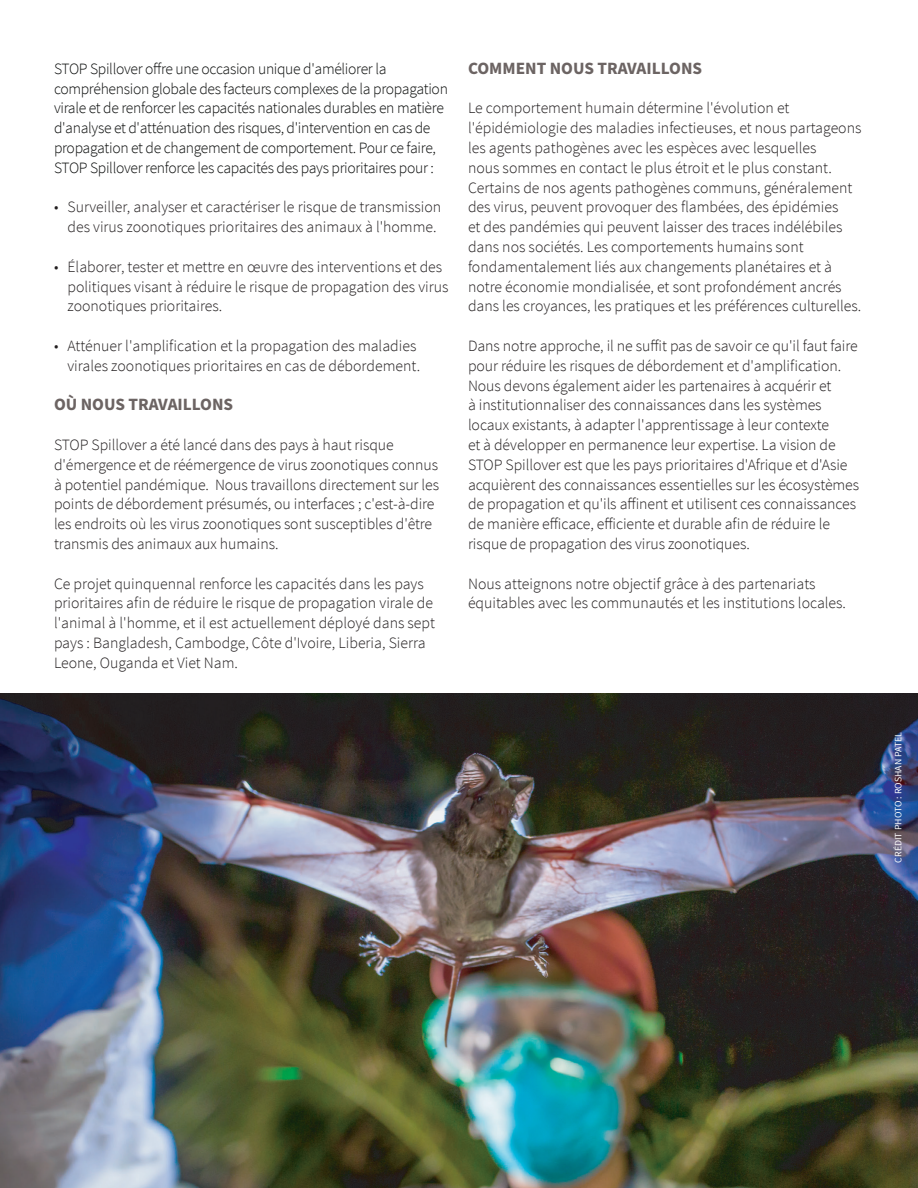
<style>
.page{position:relative;width:918px;height:1188px;background:#fff}
.page>*{position:absolute;margin:0;border:0;box-sizing:border-box;transform-origin:0 0}
.t1{font:700 17.25px "Source Sans Pro";color:#6c6463}
.t2{font:300 15.75px/19.8px "Source Sans Pro";color:#231f20}
.t3{font:300 15.75px/19.8px "Source Sans Pro";letter-spacing:-.02em;color:#0a0c0b}
.t4{font:9.75px "Source Sans Pro";color:#fff}
</style>
<div class="page">
<img style="left:0;top:693px;width:918px;height:495px">
<p class="t3" style="left:54px;top:59px;width:395px">STOP Spillover offre une occasion unique d'améliorer la compréhension globale des facteurs complexes de la propagation virale et de renforcer les capacités nationales durables en matière d'analyse et d'atténuation des risques, d'intervention en cas de propagation et de changement de comportement. Pour ce faire, STOP Spillover renforce les capacités des pays prioritaires pour :</p>
<p class="t2" style="left:54px;top:197px;width:389px;text-align:center">• Surveiller, analyser et caractériser le risque de transmission des virus zoonotiques prioritaires des animaux à l'homme.</p>
<p class="t2" style="left:67px;top:257px;width:383px;text-indent:-13px">• Élaborer, tester et mettre en œuvre des interventions et des politiques visant à réduire le risque de propagation des virus zoonotiques prioritaires.</p>
<p class="t2" style="left:54px;top:336px;width:368px;text-align:right">• Atténuer l'amplification et la propagation des maladies virales zoonotiques prioritaires en cas de débordement.</p>
<h2 class="t1" style="left:54px;top:393px;width:181px">OÙ NOUS TRAVAILLONS</h2>
<p class="t2" style="left:54px;top:435px;width:387px">STOP Spillover a été lancé dans des pays à haut risque d'émergence et de réémergence de virus zoonotiques connus à potentiel pandémique. Nous travaillons directement sur les points de débordement présumés, ou interfaces ; c'est-à-dire les endroits où les virus zoonotiques sont susceptibles d'être transmis des animaux aux humains.</p>
<p class="t2" style="left:54px;top:574px;width:383px">Ce projet quinquennal renforce les capacités dans les pays prioritaires afin de réduire le risque de propagation virale de l'animal à l'homme, et il est actuellement déployé dans sept pays : Bangladesh, Cambodge, Côte d'Ivoire, Liberia, Sierra Leone, Ouganda et Viet Nam.</p>
<h2 class="t1" style="left:468px;top:56px;width:236px">COMMENT NOUS TRAVAILLONS</h2>
<p class="t2" style="left:468px;top:98px;width:395px">Le comportement humain détermine l'évolution et l'épidémiologie des maladies infectieuses, et nous partageons les agents pathogènes avec les espèces avec lesquelles<br>nous sommes en contact le plus étroit et le plus constant.<br>Certains de nos agents pathogènes communs, généralement des virus, peuvent provoquer des flambées, des épidémies<br>et des pandémies qui peuvent laisser des traces indélébiles dans nos sociétés. Les comportements humains sont fondamentalement liés aux changements planétaires et à notre économie mondialisée, et sont profondément ancrés dans les croyances, les pratiques et les préférences culturelles.</p>
<p class="t2" style="left:468px;top:336px;width:393px">Dans notre approche, il ne suffit pas de savoir ce qu'il faut faire pour réduire les risques de débordement et d'amplification.<br>Nous devons également aider les partenaires à acquérir et<br>à institutionnaliser des connaissances dans les systèmes locaux existants, à adapter l'apprentissage à leur contexte<br>et à développer en permanence leur expertise. La vision de STOP Spillover est que les pays prioritaires d'Afrique et d'Asie acquièrent des connaissances essentielles sur les écosystèmes de propagation et qu'ils affinent et utilisent ces connaissances de manière efficace, efficiente et durable afin de réduire le risque de propagation des virus zoonotiques.</p>
<p class="t2" style="left:468px;top:574px;width:380px">Nous atteignons notre objectif grâce à des partenariats équitables avec les communautés et les institutions locales.</p>
<p class="t4" style="left:892px;top:863px;width:132px;rotate:-90deg">CRÉDIT PHOTO : ROSHAN PATEL</p>
</div>
